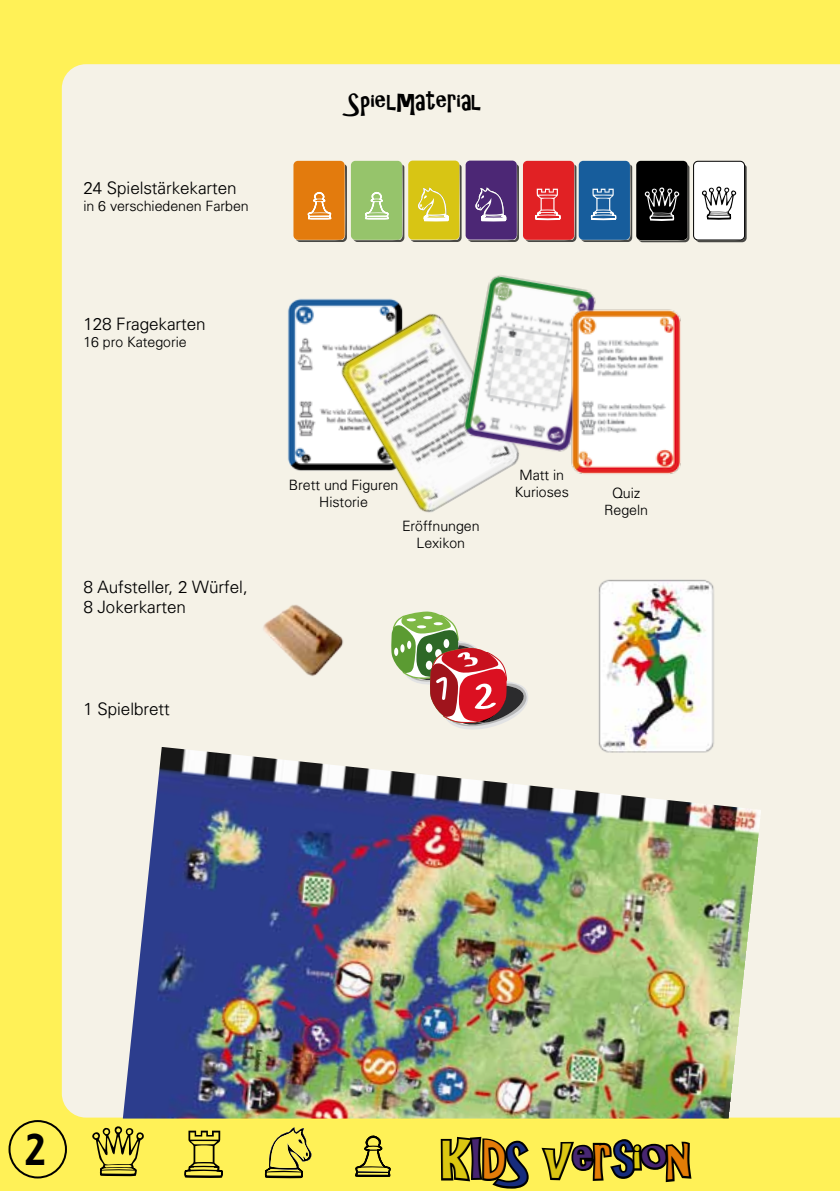
<style>
.page{position:relative;width:840px;height:1191px;background:#fff}
.page>*{position:absolute;margin:0;border:0;box-sizing:border-box;transform-origin:0 0}
.t1{font:48px "ARCHRISTY";color:#472571}
.t2{font:48px "ARESSENCE";color:#000}
.t3{font:25.6px "ARCHRISTY";color:#000}
.t4{font:300 17px/20.4px "Univers";color:#000}
.t5{font:300 14.2px/17px "Univers";color:#000;text-align:center}
.s1{color:#dbc710}
.s2{color:#e47c09}
.s3{color:#172c7d}
.s4{color:#dbc613}
.s5{color:#472772}
.s6{color:#e47d06}
.s7{color:#dac810}
.s8{color:#e37c06}
</style>
<div class="page">
<div style="left:0;top:0;width:839px;height:1191px;background:#fff157"></div>
<div style="left:62px;top:64px;width:777px;height:1053px;background:#f5f2e7"></div>
<svg style="left:92px;top:1126px;width:52px;height:50px"></svg>
<svg style="left:264px;top:1127px;width:48px;height:52px"></svg>
<svg style="left:355px;top:1135px;width:36px;height:42px"></svg>
<svg style="left:184px;top:1130px;width:39px;height:48px"></svg>
<div style="left:9px;top:1120px;width:58px;height:58px;border:2px solid #000;border-radius:50%"></div>
<svg style="left:440px;top:1136px;width:89px;height:53px"></svg>
<svg style="left:541px;top:1139px;width:151px;height:44px"></svg>
<img style="left:123px;top:747px;width:637px;height:371px">
<img style="left:247px;top:591px;width:110px;height:93px">
<img style="left:279px;top:290px;width:131px;height:189px">
<img style="left:590px;top:571px;width:131px;height:189px">
<img style="left:326px;top:298px;width:208px;height:229px">
<img style="left:449px;top:261px;width:161px;height:205px">
<img style="left:560px;top:298px;width:131px;height:186px">
<svg style="left:390px;top:611px;width:158px;height:134px;background:#d2b7a8"></svg>
<div style="left:293px;top:161px;width:51px;height:79px;background:#e37b0d;border-radius:4px"></div>
<div style="left:351px;top:161px;width:51px;height:79px;background:#96c46b;border-radius:4px"></div>
<div style="left:408px;top:161px;width:51px;height:79px;background:#d8c514;border-radius:4px"></div>
<div style="left:465px;top:161px;width:51px;height:79px;background:#4c2775;border-radius:4px"></div>
<div style="left:522px;top:161px;width:52px;height:79px;background:#e12124;border-radius:4px"></div>
<div style="left:578px;top:161px;width:51px;height:79px;background:#175d9c;border-radius:4px"></div>
<div style="left:636px;top:161px;width:51px;height:79px;background:#000;border-radius:4px"></div>
<div style="left:693px;top:161px;width:51px;height:79px;background:#fff;border-radius:4px"></div>
<div style="left:693px;top:161px;width:51px;height:79px;border:1px solid #000;border-radius:4px"></div>
<svg style="left:295px;top:164px;width:52px;height:78px"></svg>
<svg style="left:353px;top:164px;width:51px;height:78px"></svg>
<svg style="left:410px;top:164px;width:51px;height:78px"></svg>
<svg style="left:467px;top:164px;width:51px;height:78px"></svg>
<svg style="left:525px;top:164px;width:107px;height:78px"></svg>
<svg style="left:638px;top:165px;width:51px;height:77px"></svg>
<svg style="left:695px;top:165px;width:51px;height:77px"></svg>
<p class="t4" style="left:83px;top:177px;width:155px">24 Spielstärkekarten</p>
<p class="t5" style="left:83px;top:197px;width:167px">in 6 verschiedenen Farben</p>
<p class="t4" style="left:83px;top:313px;width:124px">128 Fragekarten</p>
<p class="t5" style="left:83px;top:333px;width:105px">16 pro Kategorie</p>
<h2 class="t3" style="left:348px;top:87px;width:135px">Spielmaterial</h2>
<p class="t4" style="left:83px;top:576px;width:166px">8 Aufsteller, 2 Würfel,<br>8 Jokerkarten</p>
<p class="t4" style="left:83px;top:698px;width:88px">1 Spielbrett</p>
<p class="t5" style="left:288px;top:476px;width:111px">Brett und Figuren<br>Historie</p>
<p class="t5" style="left:402px;top:517px;width:79px">Eröffnungen<br>Lexikon</p>
<p class="t5" style="left:514px;top:466px;width:55px">Matt in<br>Kurioses</p>
<p class="t5" style="left:604px;top:484px;width:45px">Quiz<br>Regeln</p>
<h1 class="t2" style="left:24px;top:1122px;width:23px">2</h1>
<h1 class="t1" style="left:442px;top:1130px;width:249px"><span class="s1">K</span>I<span class="s2">D</span><span class="s3">S</span> <span class="s4">v</span><span class="s5">e</span><span class="s6">r</span><span class="s3">s</span><span class="s7">i</span>o<span class="s8">n</span></h1>
</div>
